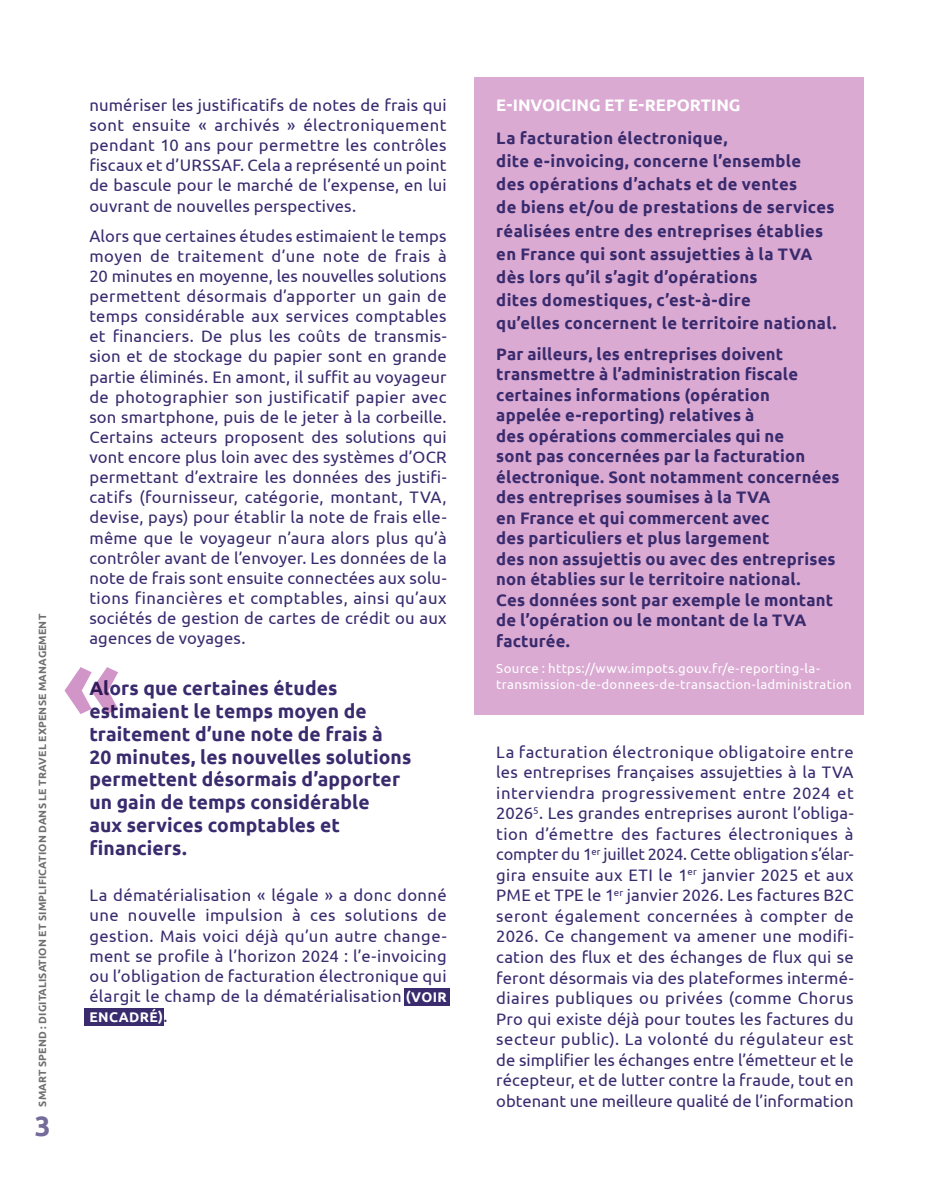
<style>
.page{position:relative;width:943px;height:1191px;background:#fff}
.page>*{position:absolute;margin:0;border:0;box-sizing:border-box;transform-origin:0 0}
.t1{font:700 98px "Ubuntu";color:#a32b8f}
.Texte_courant{font:700 28px "Ubuntu";color:#746b9a}
.Exergue_petite{font:700 19.25px/22.8px "Ubuntu";letter-spacing:.005em;color:#392b6e}
.Texte_courant-2{font:16.62px/20.1px "Ubuntu";letter-spacing:.01em;color:#392b6e;text-align:justify}
.Texte_encadré{font:700 16.62px/20.5px "Ubuntu";letter-spacing:.01em;color:#392b6e}
.Titre_encadré{font:700 16.62px/23.1px "Ubuntu";letter-spacing:.02em;color:#392b6e}
.Titre_encadré-2{font:700 16.62px "Ubuntu";color:#fff}
.Texte_courant-3{font:700 14px "Ubuntu";letter-spacing:.025em;color:#fff}
.Source{font:13.12px/16.1px "Ubuntu";letter-spacing:.025em;color:#fff}
.t2{font:700 10.5px "Ubuntu";letter-spacing:.01em;color:#706f6f}
.s1{font-weight:700;font-size:14px;color:#fff}
.s2{font-weight:400;font-size:16.62px;color:#392b6e}
</style>
<div class="page">
<div style="left:404px;top:988px;width:45px;height:18px;background:#392b6e"></div>
<div style="left:84px;top:1008px;width:80px;height:17px;background:#392b6e"></div>
<div style="left:474px;top:77px;width:389px;height:637px;background:#daaad2"></div>
<p class="t2" style="left:36px;top:1106px;width:494px;rotate:-90deg">SMART SPEND : DIGITALISATION ET SIMPLIFICATION DANS LE TRAVEL EXPENSE MANAGEMENT</p>
<p class="Texte_courant" style="left:35px;top:1109px;width:17px">3</p>
<p class="Texte_courant-2" style="left:89px;top:94px;width:359px">numériser les justificatifs de notes de frais qui sont ensuite « archivés » électroniquement pendant 10 ans pour permettre les contrôles fiscaux et d’URSSAF. Cela a représenté un point de bascule pour le marché de l’expense, en lui ouvrant de nouvelles perspectives.</p>
<p class="Texte_courant-2" style="left:89px;top:225px;width:359px">Alors que certaines études estimaient le temps moyen de traitement d’une note de frais à 20 minutes en moyenne, les nouvelles solutions permettent désormais d’apporter un gain de temps considérable aux services comptables et financiers. De plus les coûts de transmis&shy;sion et de stockage du papier sont en grande partie éliminés. En amont, il suffit au voyageur de photographier son justificatif papier avec son smartphone, puis de le jeter à la corbeille.<br>Certains acteurs proposent des solutions qui vont encore plus loin avec des systèmes d’OCR permettant d’extraire les données des justifi&shy;catifs (fournisseur, catégorie, montant, TVA, devise, pays) pour établir la note de frais elle&shy;même que le voyageur n’aura alors plus qu’à contrôler avant de l’envoyer. Les données de la note de frais sont ensuite connectées aux solu&shy;tions financières et comptables, ainsi qu’aux sociétés de gestion de cartes de crédit ou aux agences de voyages.</p>
<p class="Exergue_petite" style="left:89px;top:677px;width:323px">Alors que certaines études estimaient le temps moyen de traitement d’une note de frais à<br>20 minutes, les nouvelles solutions permettent désormais d’apporter un gain de temps considérable<br>aux services comptables et financiers.</p>
<p class="Texte_courant-2" style="left:89px;top:885px;width:359px">La dématérialisation « légale » a donc donné une nouvelle impulsion à ces solutions de gestion. Mais voici déjà qu’un autre change&shy;ment se profile à l’horizon 2024 : l’e-invoicing ou l’obligation de facturation électronique qui élargit le champ de la dématérialisation <span class="s1">(VOIR</span></p>
<p class="Texte_courant-3" style="left:89px;top:1008px;width:80px">ENCADRÉ)<span class="s2">.</span></p>
<h1 class="t1" style="left:63px;top:630px;width:60px">«</h1>
<p class="Titre_encadré-2" style="left:496px;top:95px;width:246px">E-INVOICING ET E-REPORTING</p>
<p class="Titre_encadré" style="left:496px;top:126px;width:342px">La facturation électronique,<br>dite e-invoicing, concerne l’ensemble<br>des opérations d’achats et de ventes<br>de biens et/ou de prestations de services réalisées entre des entreprises établies en France qui sont assujetties à la TVA dès lors qu’il s’agit d’opérations<br>dites domestiques, c’est-à-dire<br>qu’elles concernent le territoire national.</p>
<p class="Texte_encadré" style="left:496px;top:343px;width:345px">Par ailleurs, les entreprises doivent transmettre à l’administration fiscale certaines informations (opération<br>appelée e-reporting) relatives à<br>des opérations commerciales qui ne<br>sont pas concernées par la facturation électronique. Sont notamment concernées des entreprises soumises à la TVA<br>en France et qui commercent avec<br>des particuliers et plus largement<br>des non assujettis ou avec des entreprises non établies sur le territoire national.<br>Ces données sont par exemple le montant de l’opération ou le montant de la TVA facturée.</p>
<p class="Source" style="left:496px;top:660px;width:357px">Source : https://www.impots.gouv.fr/e-reporting-la&shy;transmission-de-donnees-de-transaction-ladministration</p>
<p class="Texte_courant-2" style="left:496px;top:741px;width:359px;text-align:left">La facturation électronique obligatoire entre les entreprises françaises assujetties à la TVA interviendra progressivement entre 2024 et 2026<sup>5</sup>. Les grandes entreprises auront l’obliga-- tion d’émettre des factures électroniques à compter du 1<sup>er</sup> juillet 2024. Cette obligation s’élar-- gira ensuite aux ETI le 1<sup>er</sup> janvier 2025 et aux PME et TPE le 1<sup>er</sup> janvier 2026. Les factures B2C seront également concernées à compter de 2026. Ce changement va amener une modifi&shy;cation des flux et des échanges de flux qui se feront désormais via des plateformes intermé&shy;diaires publiques ou privées (comme Chorus Pro qui existe déjà pour toutes les factures du secteur public). La volonté du régulateur est de simplifier les échanges entre l’émetteur et le récepteur, et de lutter contre la fraude, tout en obtenant une meilleure qualité de l’information</p>
</div>
